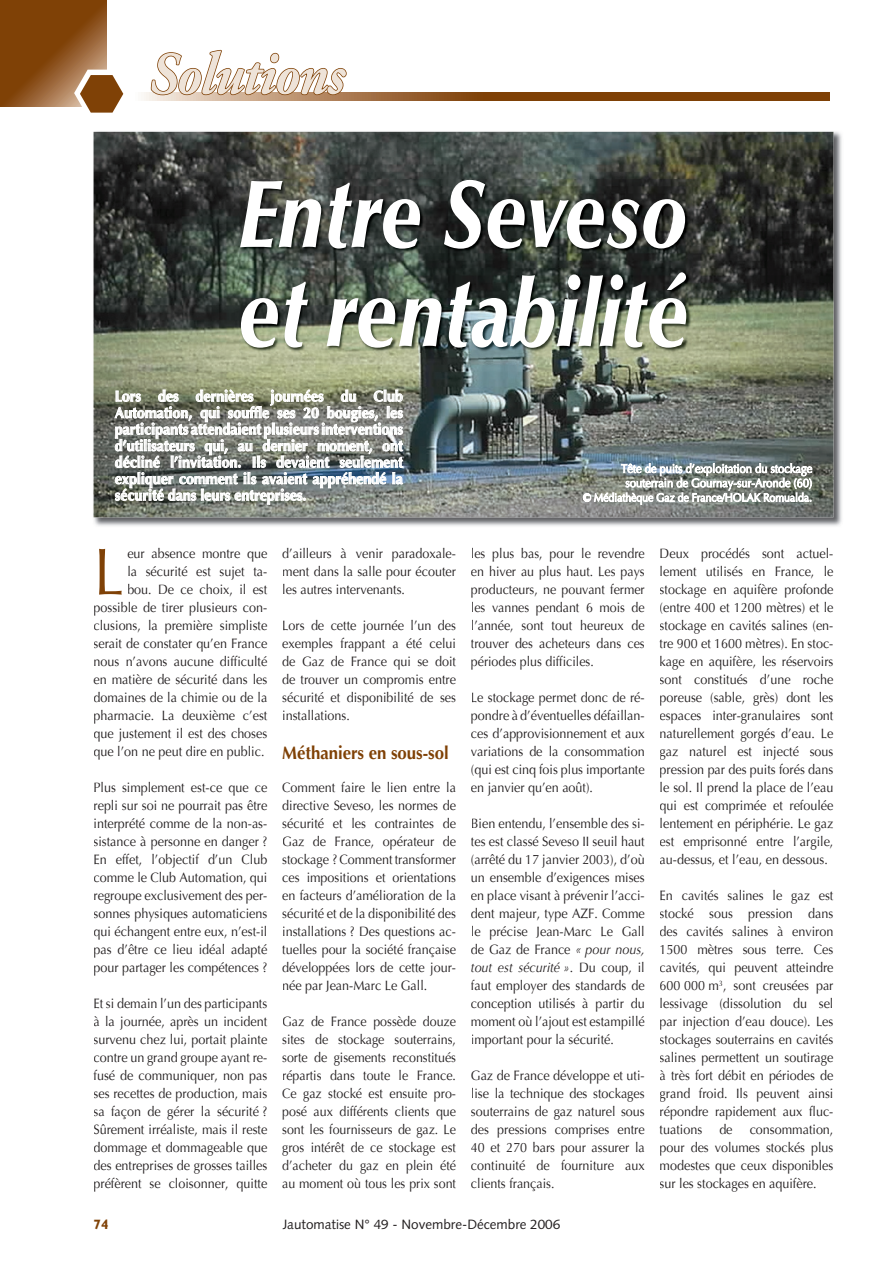
<style>
.page{position:relative;width:893px;height:1263px;background:#fff}
.page>*{position:absolute;margin:0;border:0;box-sizing:border-box;transform-origin:0 0}
.t1{font:italic 900 96px/99px "Optima";color:#fff;scale:.8 1}
.t2{font:66.15px "Optima";color:#7f4106;scale:.93 1}
.t3{font:italic 700 60px "Adobe Garamond";letter-spacing:-.02em;color:#eee3d8;scale:.9 1}
.t4{font:700 18px "Optima";color:#7f4106;scale:.93 1}
.t5{font:700 15px/16.5px "Optima";color:#fff;text-align:justify;scale:.95 1}
.t6{font:13.5px/18px "Optima";color:#231f20;text-align:justify;scale:.93 1}
.t7{font:13.5px/18px "Optima";color:#231f20;text-align:justify;scale:.92 1}
.t8{font:13.5px "Syntax";color:#231f20}
.t9{font:700 13.5px "Gill Sans";color:#7f4106}
.s1{font-style:italic}
</style>
<div class="page">
<svg style="left:144px;top:92px;width:685px;height:9px;background:#935d2b"></svg>
<svg style="left:0;top:0;width:106px;height:106px;background:#8a4f19"></svg>
<svg style="left:150px;top:49px;width:197px;height:47px"></svg>
<img style="left:93px;top:479px;width:749px;height:47px">
<img style="left:93px;top:131px;width:52px;height:348px">
<img style="left:791px;top:131px;width:51px;height:348px">
<img style="left:94px;top:132px;width:739px;height:385px">
<svg style="left:583px;top:462px;width:230px;height:43px"></svg>
<svg style="left:114px;top:389px;width:289px;height:116px;background:#959994"></svg>
<img style="left:240px;top:179px;width:452px;height:174px">
<svg style="left:74px;top:69px;width:33px;height:38px"></svg>
<h3 class="t3" style="left:149px;top:42px;width:218px">Solutions</h3>
<h1 class="t1" style="left:238px;top:166px;width:565px">Entre Seveso et rentabilité</h1>
<p class="t5" style="left:115px;top:388px;width:305px">Lors des dernières journées du Club Automation, qui souffle ses 20 bougies, les participants attendaient plusieurs interventions d’utilisateurs qui, au dernier moment, ont décliné l’invitation. Ils devaient seulement expliquer comment ils avaient appréhendé la sécurité dans leurs entreprises.</p>
<h2 class="t2" style="left:94px;top:533px;width:35px">L</h2>
<p class="t6" style="left:94px;top:545px;width:188px;text-align:right">eur absence montre que<br>la sécurité est sujet ta-<br>bou. De ce choix, il est possible de tirer plusieurs con&shy;clusions, la première simpliste serait de constater qu’en France nous n’avons aucune difficulté en matière de sécurité dans les domaines de la chimie ou de la pharmacie. La deuxième c’est que justement il est des choses que l’on ne peut dire en public.</p>
<p class="t6" style="left:94px;top:779px;width:188px">Plus simplement est-ce que ce repli sur soi ne pourrait pas être interprété comme de la non-as&shy;sistance à personne en danger ?<br>En effet, l’objectif d’un Club comme le Club Automation, qui regroupe exclusivement des per&shy;sonnes physiques automaticiens qui échangent entre eux, n’est-il pas d’être ce lieu idéal adapté pour partager les compétences ?</p>
<p class="t6" style="left:94px;top:995px;width:188px">Et si demain l’un des participants à la journée, après un incident survenu chez lui, portait plainte contre un grand groupe ayant re&shy;fusé de communiquer, non pas ses recettes de production, mais sa façon de gérer la sécurité ?<br>Sûrement irréaliste, mais il reste dommage et dommageable que des entreprises de grosses tailles préfèrent se cloisonner, quitte</p>
<p class="t6" style="left:282px;top:545px;width:188px">d’ailleurs à venir paradoxale&shy;ment dans la salle pour écouter les autres intervenants.</p>
<p class="t6" style="left:282px;top:617px;width:188px">Lors de cette journée l’un des exemples frappant a été celui de Gaz de France qui se doit de trouver un compromis entre sécurité et disponibilité de ses installations.</p>
<h3 class="t4" style="left:282px;top:742px;width:181px">Méthaniers en sous-sol</h3>
<p class="t6" style="left:282px;top:779px;width:188px">Comment faire le lien entre la directive Seveso, les normes de sécurité et les contraintes de Gaz de France, opérateur de stockage ? Comment transformer ces impositions et orientations en facteurs d’amélioration de la sécurité et de la disponibilité des installations ? Des questions ac&shy;tuelles pour la société française développées lors de cette jour&shy;née par Jean-Marc Le Gall.</p>
<p class="t7" style="left:282px;top:1013px;width:190px">Gaz de France possède douze sites de stockage souterrains, sorte de gisements reconstitués répartis dans toute le France.<br>Ce gaz stocké est ensuite pro&shy;posé aux différents clients que sont les fournisseurs de gaz. Le gros intérêt de ce stockage est d’acheter du gaz en plein été au moment où tous les prix sont</p>
<p class="t7" style="left:471px;top:545px;width:190px">les plus bas, pour le revendre en hiver au plus haut. Les pays producteurs, ne pouvant fermer les vannes pendant 6 mois de l’année, sont tout heureux de trouver des acheteurs dans ces périodes plus difficiles.</p>
<p class="t6" style="left:471px;top:689px;width:188px">Le stockage permet donc de ré&shy;pondre à d’éventuelles défaillan&shy;ces d’approvisionnement et aux variations de la consommation (qui est cinq fois plus importante en janvier qu’en août).</p>
<p class="t6" style="left:471px;top:815px;width:188px">Bien entendu, l’ensemble des si&shy;tes est classé Seveso II seuil haut (arrêté du 17 janvier 2003), d’où un ensemble d’exigences mises en place visant à prévenir l’acci&shy;dent majeur, type AZF. Comme le précise Jean-Marc Le Gall de Gaz de France <span class="s1">« pour nous, tout est sécurité »</span>. Du coup, il faut employer des standards de conception utilisés à partir du moment où l’ajout est estampillé important pour la sécurité.</p>
<p class="t6" style="left:471px;top:1067px;width:188px">Gaz de France développe et uti&shy;lise la technique des stockages souterrains de gaz naturel sous des pressions comprises entre 40 et 270 bars pour assurer la continuité de fourniture aux clients français.</p>
<p class="t9" style="left:94px;top:1216px;width:16px">74</p>
<p class="t8" style="left:283px;top:1216px;width:279px">Jautomatise N° 49 - Novembre-Décembre 2006</p>
<p class="t6" style="left:660px;top:545px;width:188px">Deux procédés sont actuel&shy;lement utilisés en France, le stockage en aquifère profonde (entre 400 et 1200 mètres) et le stockage en cavités salines (en&shy;tre 900 et 1600 mètres). En stoc&shy;kage en aquifère, les réservoirs sont constitués d’une roche poreuse (sable, grès) dont les espaces inter-granulaires sont naturellement gorgés d’eau. Le gaz naturel est injecté sous pression par des puits forés dans le sol. Il prend la place de l’eau qui est comprimée et refoulée lentement en périphérie. Le gaz est emprisonné entre l’argile, au-dessus, et l’eau, en dessous.</p>
<p class="t6" style="left:660px;top:887px;width:188px">En cavités salines le gaz est stocké sous pression dans des cavités salines à environ 1500 mètres sous terre. Ces cavités, qui peuvent atteindre 600 000 m<sup>3</sup>, sont creusées par lessivage (dissolution du sel par injection d’eau douce). Les stockages souterrains en cavités salines permettent un soutirage à très fort débit en périodes de grand froid. Ils peuvent ainsi répondre rapidement aux fluc&shy;tuations</p>
<p class="t6" style="left:719px;top:1121px;width:16px">de</p>
<p class="t6" style="left:660px;top:1121px;width:188px;text-indent:90px">consommation, pour des volumes stockés plus modestes que ceux disponibles sur les stockages en aquifère.</p>
</div>
